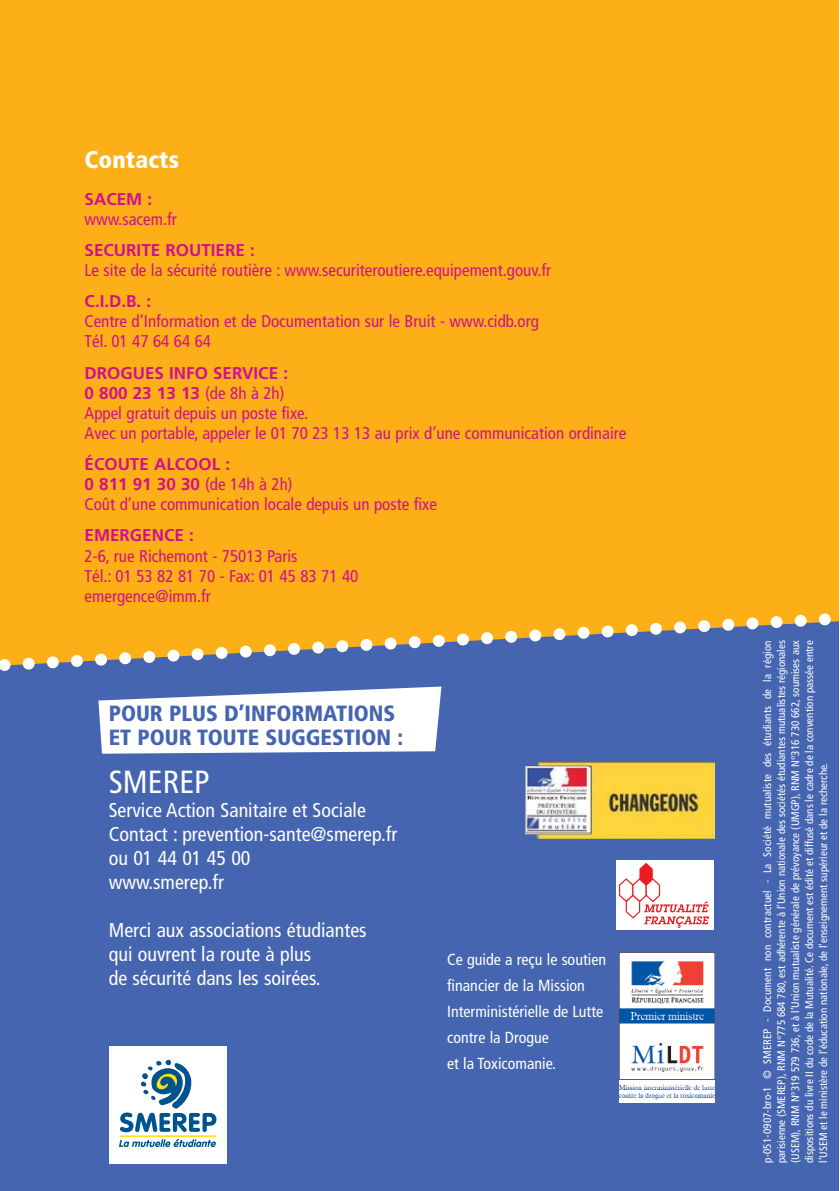
<style>
.page{position:relative;width:840px;height:1191px;background:#fff}
.page>*{position:absolute;margin:0;border:0;box-sizing:border-box;transform-origin:0 0}
.t1{font:condensed 32px "Frutiger";color:#fff}
.t2{font:900 condensed 24px "Frutiger";letter-spacing:.005em;color:#fff}
.t3{font:900 condensed 22px/24px "Frutiger";color:#4665b0}
.t4{font:condensed 20px/24px "Frutiger";color:#fff}
.t5{font:condensed 17px/20px "Frutiger";color:#cf118c}
.t6{font:700 17px "Frutiger";color:#cf118c}
.t7{font:condensed 16px/26px "Frutiger";color:#fff}
.t8{font:condensed 11px/14px "Frutiger";color:#fff;text-align:justify}
.s1{font-weight:700;font-stretch:normal}
</style>
<div class="page">
<div style="left:0;top:1px;width:838px;height:1190px;background:#fcaf17"></div>
<div style="left:0;top:679px;width:838px;height:512px;background:#4665b0"></div>
<svg style="left:0;top:613px;width:838px;height:66px"></svg>
<svg style="left:98px;top:686px;width:343px;height:67px;background:#e6eaf4"></svg>
<img style="left:525px;top:763px;width:188px;height:75px">
<img style="left:619px;top:952px;width:94px;height:150px">
<div style="left:616px;top:860px;width:97px;height:69px;background:#fff"></div>
<svg style="left:618px;top:862px;width:90px;height:66px"></svg>
<div style="left:109px;top:1046px;width:118px;height:118px;background:#fff"></div>
<hr style="left:120px;top:1135px;width:96px;height:2px;background:#ffdf1b">
<svg style="left:120px;top:1059px;width:96px;height:73px"></svg>
<svg style="left:119px;top:1139px;width:97px;height:8px"></svg>
<h2 class="t2" style="left:85px;top:150px;width:96px">Contacts</h2>
<h3 class="t6" style="left:85px;top:192px;width:69px">SACEM :</h3>
<h3 class="t5" style="left:85px;top:210px;width:94px">www.sacem.fr</h3>
<h3 class="t6" style="left:85px;top:243px;width:172px">SECURITE ROUTIERE :</h3>
<h3 class="t5" style="left:85px;top:261px;width:468px">Le site de la sécurité routière : www.securiteroutiere.equipement.gouv.fr</h3>
<h3 class="t6" style="left:85px;top:295px;width:68px">C.I.D.B. :</h3>
<h3 class="t5" style="left:85px;top:313px;width:455px">Centre d’Information et de Documentation sur le Bruit - www.cidb.org<br>Tél. 01 47 64 64 64</h3>
<h3 class="t5" style="left:85px;top:364px;width:543px"><span class="s1">DROGUES INFO SERVICE :<br>0 800 23 13 13</span> (de 8h à 2h)<br>Appel gratuit depuis un poste fixe.<br>Avec un portable, appeler le 01 70 23 13 13 au prix d’une communication ordinaire</h3>
<h3 class="t5" style="left:85px;top:455px;width:354px"><span class="s1">ÉCOUTE ALCOOL :<br>0 811 91 30 30</span> (de 14h à 2h)<br>Coût d’une communication locale depuis un poste fixe</h3>
<h3 class="t6" style="left:85px;top:529px;width:111px">EMERGENCE :</h3>
<h3 class="t5" style="left:85px;top:547px;width:275px">2-6, rue Richemont - 75013 Paris<br>Tél.: 01 53 82 81 70 - Fax: 01 45 83 71 40 emergence@imm.fr</h3>
<h3 class="t3" style="left:109px;top:702px;width:296px">POUR PLUS D’INFORMATIONS<br>ET POUR TOUTE SUGGESTION :</h3>
<h1 class="t1" style="left:109px;top:768px;width:102px">SMEREP</h1>
<h3 class="t4" style="left:109px;top:799px;width:290px">Service Action Sanitaire et Sociale<br>Contact : prevention-sante@smerep.fr ou 01 44 01 45 00<br>www.smerep.fr</h3>
<h3 class="t4" style="left:109px;top:919px;width:259px">Merci aux associations étudiantes qui ouvrent la route à plus<br>de sécurité dans les soirées.</h3>
<h3 class="t7" style="left:447px;top:947px;width:160px">Ce guide a reçu le soutien financier de la Mission<br>Interministérielle de Lutte contre la Drogue<br>et la Toxicomanie.</h3>
<p class="t8" style="left:760px;top:1162px;width:524px;rotate:-90deg">p-051-0907-bro-1 © SMEREP - Document non contractuel - La Société mutualiste des étudiants de la région parisienne (SMEREP), RNM N°775 684 780, est adhérente à l’Union nationale des sociétés étudiantes mutualistes régionales (USEM), RNM N°319 579 736, et à l’Union mutualiste générale de prévoyance (UMGP), RNM N°316 730 662, soumises aux dispositions du livre II du code de la Mutualité. Ce document est édité et diffusé dans le cadre de la convention passée entre l’USEM et le ministère de l’éducation nationale, de l’enseignement supérieur et de la recherche.</p>
</div>
